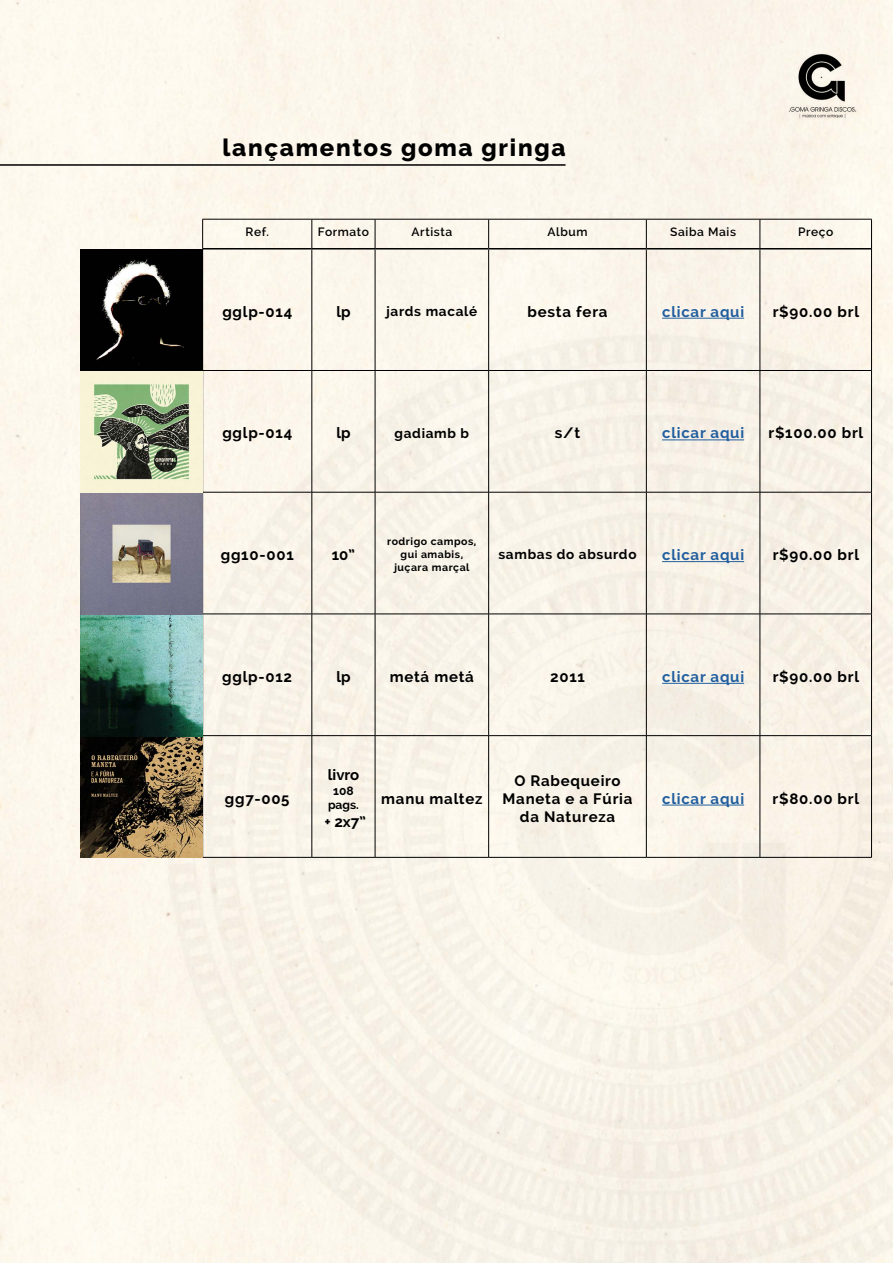
<style>
.page{position:relative;width:893px;height:1263px;background:#fcf7ec}
.page>*{position:absolute;margin:0;border:0;box-sizing:border-box;transform-origin:0 0}
.t1{font:800 24px "Raleway";letter-spacing:.07em;color:#000}
.t2{font:700 15px/18px "Raleway";letter-spacing:.05em;color:#000;text-align:center}
.t3{font:700 15px "Raleway";letter-spacing:.05em;color:#215e9e}
.t4{font:700 13.5px "Raleway";letter-spacing:.05em;color:#000}
.t5{font:600 12px "Raleway";letter-spacing:.05em;color:#000}
.t6{font:700 12px/14.4px "Raleway";color:#000;text-align:center}
.t7{font:700 10.5px/12.6px "Raleway";letter-spacing:.05em;color:#000;text-align:center}
</style>
<div class="page">
<div style="left:99px;top:293px;width:794px;height:970px;background:#f9f3e8"></div>
<hr style="left:0;top:164px;width:566px;height:2px;background:#000">
<img style="left:786px;top:50px;width:73px;height:71px">
<hr style="left:202px;top:219px;width:110px;height:1px;background:#000">
<hr style="left:202px;top:219px;width:1px;height:30px;background:#000">
<hr style="left:312px;top:219px;width:63px;height:1px;background:#000">
<svg style="left:312px;top:219px;width:1px;height:29px"></svg>
<hr style="left:375px;top:219px;width:114px;height:1px;background:#000">
<svg style="left:375px;top:219px;width:1px;height:29px"></svg>
<hr style="left:489px;top:219px;width:157px;height:1px;background:#000">
<svg style="left:488px;top:219px;width:1px;height:29px"></svg>
<hr style="left:646px;top:219px;width:114px;height:1px;background:#000">
<svg style="left:646px;top:219px;width:1px;height:29px"></svg>
<hr style="left:760px;top:219px;width:112px;height:1px;background:#000">
<svg style="left:760px;top:219px;width:1px;height:29px"></svg>
<hr style="left:871px;top:219px;width:1px;height:30px;background:#000">
<hr style="left:312px;top:249px;width:1px;height:121px;background:#000">
<hr style="left:375px;top:249px;width:1px;height:121px;background:#000">
<hr style="left:488px;top:249px;width:1px;height:121px;background:#000">
<hr style="left:646px;top:249px;width:1px;height:121px;background:#000">
<hr style="left:760px;top:249px;width:1px;height:121px;background:#000">
<hr style="left:871px;top:249px;width:1px;height:121px;background:#000">
<hr style="left:202px;top:370px;width:110px;height:1px;background:#000">
<hr style="left:312px;top:370px;width:63px;height:1px;background:#000">
<hr style="left:312px;top:371px;width:1px;height:121px;background:#000">
<hr style="left:375px;top:370px;width:114px;height:1px;background:#000">
<hr style="left:375px;top:371px;width:1px;height:121px;background:#000">
<hr style="left:489px;top:370px;width:157px;height:1px;background:#000">
<hr style="left:488px;top:371px;width:1px;height:121px;background:#000">
<hr style="left:646px;top:370px;width:114px;height:1px;background:#000">
<hr style="left:646px;top:371px;width:1px;height:121px;background:#000">
<hr style="left:760px;top:370px;width:112px;height:1px;background:#000">
<hr style="left:760px;top:371px;width:1px;height:121px;background:#000">
<hr style="left:871px;top:371px;width:1px;height:121px;background:#000">
<hr style="left:202px;top:492px;width:110px;height:1px;background:#000">
<hr style="left:312px;top:492px;width:63px;height:1px;background:#000">
<hr style="left:312px;top:492px;width:1px;height:122px;background:#000">
<hr style="left:375px;top:492px;width:114px;height:1px;background:#000">
<hr style="left:375px;top:492px;width:1px;height:122px;background:#000">
<hr style="left:489px;top:492px;width:157px;height:1px;background:#000">
<hr style="left:488px;top:492px;width:1px;height:122px;background:#000">
<hr style="left:646px;top:492px;width:114px;height:1px;background:#000">
<hr style="left:646px;top:492px;width:1px;height:122px;background:#000">
<hr style="left:760px;top:492px;width:112px;height:1px;background:#000">
<hr style="left:760px;top:492px;width:1px;height:122px;background:#000">
<hr style="left:871px;top:492px;width:1px;height:122px;background:#000">
<hr style="left:202px;top:614px;width:110px;height:1px;background:#000">
<hr style="left:312px;top:614px;width:63px;height:1px;background:#000">
<hr style="left:312px;top:614px;width:1px;height:121px;background:#000">
<hr style="left:375px;top:614px;width:114px;height:1px;background:#000">
<hr style="left:375px;top:614px;width:1px;height:121px;background:#000">
<hr style="left:489px;top:614px;width:157px;height:1px;background:#000">
<hr style="left:488px;top:614px;width:1px;height:121px;background:#000">
<hr style="left:646px;top:614px;width:114px;height:1px;background:#000">
<hr style="left:646px;top:614px;width:1px;height:121px;background:#000">
<hr style="left:760px;top:614px;width:112px;height:1px;background:#000">
<hr style="left:760px;top:614px;width:1px;height:121px;background:#000">
<hr style="left:871px;top:614px;width:1px;height:121px;background:#000">
<hr style="left:202px;top:735px;width:110px;height:1px;background:#000">
<hr style="left:312px;top:735px;width:63px;height:1px;background:#000">
<hr style="left:312px;top:736px;width:1px;height:121px;background:#000">
<hr style="left:375px;top:735px;width:114px;height:1px;background:#000">
<hr style="left:375px;top:736px;width:1px;height:121px;background:#000">
<hr style="left:489px;top:735px;width:157px;height:1px;background:#000">
<hr style="left:488px;top:736px;width:1px;height:121px;background:#000">
<hr style="left:646px;top:735px;width:114px;height:1px;background:#000">
<hr style="left:646px;top:736px;width:1px;height:121px;background:#000">
<hr style="left:760px;top:735px;width:112px;height:1px;background:#000">
<hr style="left:760px;top:736px;width:1px;height:121px;background:#000">
<hr style="left:871px;top:736px;width:1px;height:121px;background:#000">
<hr style="left:202px;top:857px;width:110px;height:1px;background:#000">
<hr style="left:312px;top:857px;width:63px;height:1px;background:#000">
<hr style="left:375px;top:857px;width:114px;height:1px;background:#000">
<hr style="left:489px;top:857px;width:157px;height:1px;background:#000">
<hr style="left:646px;top:857px;width:114px;height:1px;background:#000">
<hr style="left:760px;top:857px;width:112px;height:1px;background:#000">
<hr style="left:203px;top:248px;width:109px;height:1px;background:#000">
<hr style="left:312px;top:248px;width:63px;height:1px;background:#000">
<hr style="left:375px;top:248px;width:114px;height:1px;background:#000">
<hr style="left:489px;top:248px;width:157px;height:1px;background:#000">
<hr style="left:646px;top:248px;width:114px;height:1px;background:#000">
<hr style="left:760px;top:248px;width:111px;height:1px;background:#000">
<hr style="left:662px;top:318px;width:82px;height:1px;background:#215e9e">
<hr style="left:662px;top:439px;width:82px;height:1px;background:#215e9e">
<hr style="left:662px;top:561px;width:82px;height:1px;background:#215e9e">
<hr style="left:662px;top:683px;width:82px;height:1px;background:#215e9e">
<hr style="left:662px;top:805px;width:82px;height:1px;background:#215e9e">
<img style="left:81px;top:249px;width:122px;height:609px">
<h1 class="t1" style="left:222px;top:134px;width:345px">lançamentos goma gringa</h1>
<p class="t5" style="left:245px;top:225px;width:25px">Ref.</p>
<p class="t5" style="left:318px;top:225px;width:53px">Formato</p>
<p class="t5" style="left:412px;top:225px;width:42px">Artista</p>
<p class="t5" style="left:547px;top:225px;width:41px">Album</p>
<p class="t5" style="left:670px;top:225px;width:67px">Saiba Mais</p>
<p class="t5" style="left:798px;top:225px;width:37px">Preço</p>
<p class="t2" style="left:222px;top:302px;width:71px">gglp-014</p>
<p class="t2" style="left:336px;top:302px;width:16px">lp</p>
<p class="t4" style="left:386px;top:303px;width:92px">jards macalé</p>
<p class="t2" style="left:528px;top:302px;width:81px">besta fera</p>
<p class="t3" style="left:662px;top:303px;width:84px">clicar aqui</p>
<p class="t2" style="left:773px;top:302px;width:88px">r$90.00 brl</p>
<p class="t2" style="left:222px;top:424px;width:71px">gglp-014</p>
<p class="t2" style="left:336px;top:424px;width:16px">lp</p>
<p class="t4" style="left:395px;top:425px;width:76px">gadiamb b</p>
<p class="t2" style="left:555px;top:424px;width:27px">s/t</p>
<p class="t3" style="left:662px;top:424px;width:84px">clicar aqui</p>
<p class="t2" style="left:768px;top:424px;width:96px">r$100.00 brl</p>
<p class="t2" style="left:221px;top:546px;width:74px">gg10-001</p>
<p class="t2" style="left:332px;top:546px;width:25px">10”</p>
<p class="t7" style="left:387px;top:535px;width:91px">rodrigo campos, gui amabis, juçara marçal</p>
<p class="t4" style="left:498px;top:547px;width:140px">sambas do absurdo</p>
<p class="t3" style="left:662px;top:546px;width:84px">clicar aqui</p>
<p class="t2" style="left:773px;top:546px;width:88px">r$90.00 brl</p>
<p class="t2" style="left:222px;top:668px;width:71px">gglp-012</p>
<p class="t2" style="left:336px;top:668px;width:16px">lp</p>
<p class="t2" style="left:390px;top:668px;width:86px">metá metá</p>
<p class="t2" style="left:550px;top:668px;width:36px">2011</p>
<p class="t3" style="left:662px;top:668px;width:84px">clicar aqui</p>
<p class="t2" style="left:773px;top:668px;width:88px">r$90.00 brl</p>
<p class="t2" style="left:225px;top:789px;width:66px">gg7-005</p>
<p class="t2" style="left:328px;top:766px;width:33px">livro</p>
<p class="t6" style="left:328px;top:783px;width:32px">108 pags.</p>
<p class="t2" style="left:324px;top:813px;width:43px">+ 2x7”</p>
<p class="t2" style="left:381px;top:789px;width:103px">manu maltez</p>
<p class="t2" style="left:503px;top:771px;width:131px">O Rabequeiro<br>Maneta e a Fúria da Natureza</p>
<p class="t3" style="left:662px;top:790px;width:84px">clicar aqui</p>
<p class="t2" style="left:773px;top:789px;width:88px">r$80.00 brl</p>
</div>
